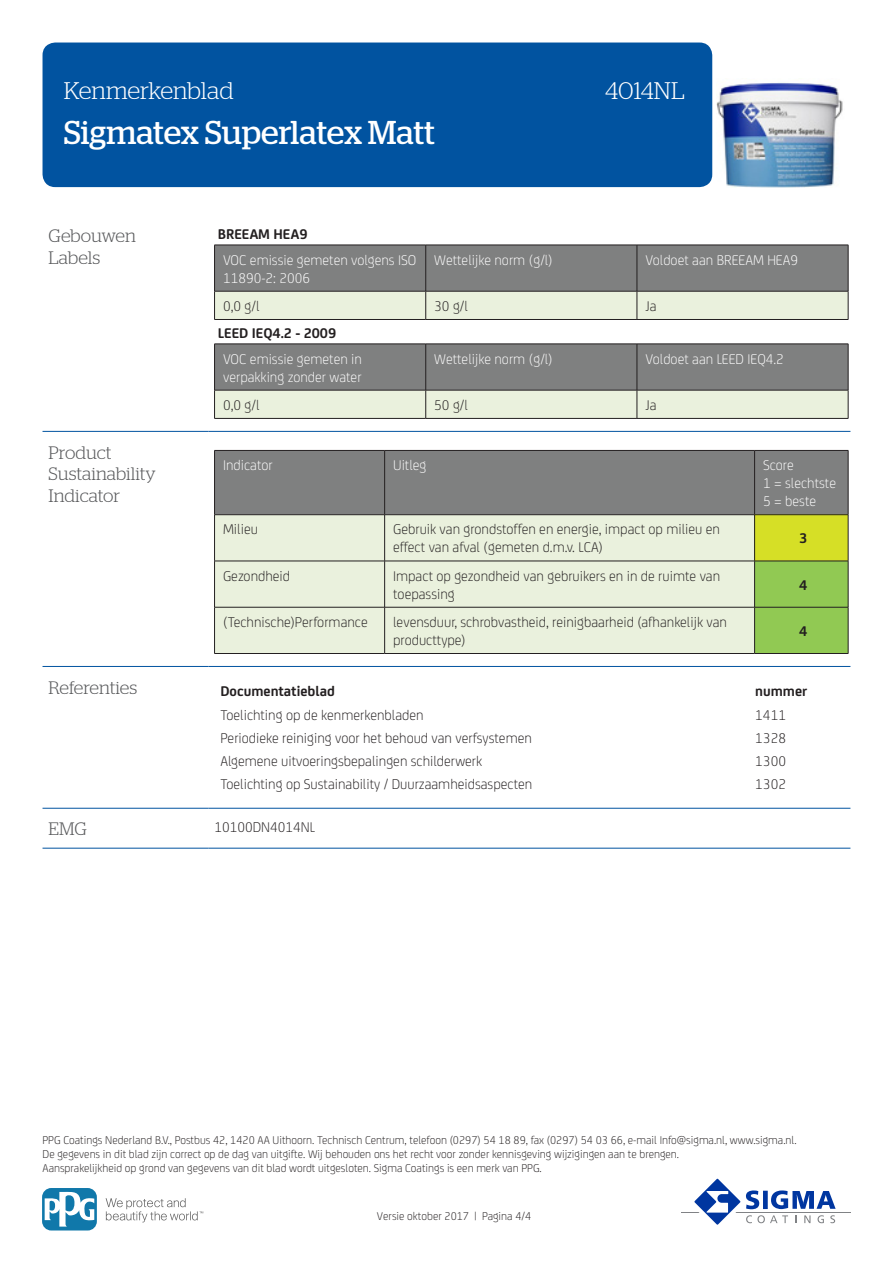
<style>
.page{position:relative;width:893px;height:1263px;background:#fff}
.page>*{position:absolute;margin:0;border:0;box-sizing:border-box;transform-origin:0 0}
.t1{font:33px "Stag";color:#fff}
.t2{font:300 24px "Stag";color:#fff}
.KOP{font:300 18px/21.6px "Stag";color:#57585a}
.BODY{font:300 15px/18px "FS Joey";color:#231f20}
.t3{font:300 15px/18px "FS Joey";color:#fff}
.BODY-2{font:700 15px "FS Joey";color:#231f20}
.BODY_CENTER{font:700 15px "FS Joey";color:#231f20}
.t4{font:300 12px/14.4px "FS Joey";color:#231f20}
</style>
<div class="page">
<div style="left:43px;top:43px;width:669px;height:144px;background:#0153a0;border-radius:13px"></div>
<hr style="left:681px;top:1211px;width:169px;height:1px;background:#808285">
<svg style="left:689px;top:1178px;width:147px;height:47px"></svg>
<svg style="left:106px;top:1198px;width:97px;height:24px"></svg>
<svg style="left:43px;top:1188px;width:54px;height:42px"></svg>
<svg style="left:45px;top:1191px;width:49px;height:35px"></svg>
<hr style="left:43px;top:431px;width:165px;height:1px;background:#0153a0">
<hr style="left:208px;top:431px;width:642px;height:1px;background:#0153a0">
<hr style="left:43px;top:666px;width:165px;height:1px;background:#0153a0">
<hr style="left:208px;top:666px;width:642px;height:1px;background:#0153a0">
<hr style="left:43px;top:808px;width:165px;height:1px;background:#0153a0">
<hr style="left:208px;top:808px;width:642px;height:1px;background:#0153a0">
<hr style="left:43px;top:848px;width:165px;height:1px;background:#0153a0">
<hr style="left:208px;top:848px;width:642px;height:1px;background:#0153a0">
<svg style="left:214px;top:245px;width:635px;height:74px;background:#a3a69f"></svg>
<hr style="left:214px;top:319px;width:212px;height:1px;background:#231f20">
<hr style="left:426px;top:319px;width:211px;height:1px;background:#231f20">
<hr style="left:637px;top:319px;width:211px;height:1px;background:#231f20">
<svg style="left:214px;top:344px;width:635px;height:74px;background:#a3a69f"></svg>
<hr style="left:214px;top:418px;width:212px;height:1px;background:#231f20">
<hr style="left:426px;top:418px;width:211px;height:1px;background:#231f20">
<hr style="left:637px;top:418px;width:211px;height:1px;background:#231f20">
<div style="left:215px;top:451px;width:633px;height:63px;background:#7f8080"></div>
<div style="left:215px;top:515px;width:539px;height:138px;background:#eaf1dd"></div>
<div style="left:755px;top:515px;width:93px;height:46px;background:#d6df26"></div>
<div style="left:755px;top:562px;width:93px;height:91px;background:#91c953"></div>
<hr style="left:214px;top:450px;width:171px;height:1px;background:#231f20">
<hr style="left:214px;top:451px;width:1px;height:63px;background:#231f20">
<hr style="left:385px;top:450px;width:370px;height:1px;background:#231f20">
<hr style="left:384px;top:451px;width:1px;height:63px;background:#231f20">
<hr style="left:755px;top:450px;width:93px;height:1px;background:#231f20">
<hr style="left:754px;top:451px;width:1px;height:63px;background:#231f20">
<hr style="left:848px;top:451px;width:1px;height:63px;background:#231f20">
<hr style="left:214px;top:514px;width:171px;height:1px;background:#231f20">
<hr style="left:214px;top:515px;width:1px;height:46px;background:#231f20">
<hr style="left:385px;top:514px;width:370px;height:1px;background:#231f20">
<hr style="left:384px;top:515px;width:1px;height:46px;background:#231f20">
<hr style="left:755px;top:514px;width:93px;height:1px;background:#231f20">
<hr style="left:754px;top:515px;width:1px;height:46px;background:#231f20">
<hr style="left:848px;top:515px;width:1px;height:46px;background:#231f20">
<hr style="left:214px;top:561px;width:171px;height:1px;background:#231f20">
<hr style="left:214px;top:561px;width:1px;height:46px;background:#231f20">
<hr style="left:385px;top:561px;width:370px;height:1px;background:#231f20">
<hr style="left:384px;top:561px;width:1px;height:46px;background:#231f20">
<hr style="left:755px;top:561px;width:93px;height:1px;background:#231f20">
<hr style="left:754px;top:561px;width:1px;height:46px;background:#231f20">
<hr style="left:848px;top:561px;width:1px;height:46px;background:#231f20">
<hr style="left:214px;top:607px;width:171px;height:1px;background:#231f20">
<hr style="left:214px;top:607px;width:1px;height:46px;background:#231f20">
<hr style="left:385px;top:607px;width:370px;height:1px;background:#231f20">
<hr style="left:384px;top:607px;width:1px;height:46px;background:#231f20">
<hr style="left:755px;top:607px;width:93px;height:1px;background:#231f20">
<hr style="left:754px;top:607px;width:1px;height:46px;background:#231f20">
<hr style="left:848px;top:607px;width:1px;height:46px;background:#231f20">
<hr style="left:214px;top:653px;width:171px;height:1px;background:#231f20">
<hr style="left:385px;top:653px;width:370px;height:1px;background:#231f20">
<hr style="left:755px;top:653px;width:93px;height:1px;background:#231f20">
<img style="left:716px;top:82px;width:127px;height:105px">
<h2 class="t2" style="left:64px;top:77px;width:171px">Kenmerkenblad</h2>
<h2 class="t2" style="left:605px;top:77px;width:81px">4014NL</h2>
<h1 class="t1" style="left:64px;top:114px;width:373px">Sigmatex Superlatex Matt</h1>
<p class="KOP" style="left:49px;top:225px;width:89px">Gebouwen<br>Labels</p>
<p class="BODY-2" style="left:218px;top:223px;width:91px">BREEAM HEA9</p>
<p class="t3" style="left:223px;top:250px;width:195px">VOC emissie gemeten volgens ISO<br>11890-2: 2006</p>
<p class="t3" style="left:434px;top:250px;width:120px">Wettelijke norm (g/l)</p>
<p class="t3" style="left:645px;top:250px;width:154px">Voldoet aan BREEAM HEA9</p>
<p class="BODY" style="left:223px;top:296px;width:38px">0,0 g/l</p>
<p class="BODY" style="left:434px;top:296px;width:35px">30 g/l</p>
<p class="BODY" style="left:645px;top:296px;width:13px">Ja</p>
<p class="BODY-2" style="left:218px;top:321px;width:120px">LEED IEQ4.2 - 2009</p>
<p class="t3" style="left:223px;top:349px;width:140px">VOC emissie gemeten in verpakking zonder water</p>
<p class="t3" style="left:434px;top:349px;width:120px">Wettelijke norm (g/l)</p>
<p class="t3" style="left:645px;top:349px;width:140px">Voldoet aan LEED IEQ4.2</p>
<p class="BODY" style="left:223px;top:395px;width:38px">0,0 g/l</p>
<p class="BODY" style="left:434px;top:395px;width:35px">50 g/l</p>
<p class="BODY" style="left:645px;top:395px;width:13px">Ja</p>
<p class="KOP" style="left:49px;top:441px;width:109px">Product<br>Sustainability<br>Indicator</p>
<p class="t3" style="left:223px;top:455px;width:51px">Indicator</p>
<p class="t3" style="left:393px;top:455px;width:35px">Uitleg</p>
<p class="t3" style="left:763px;top:455px;width:74px">Score<br>1 = slechtste<br>5 = beste</p>
<p class="BODY" style="left:223px;top:520px;width:36px">Milieu</p>
<p class="BODY" style="left:393px;top:520px;width:328px">Gebruik van grondstoffen en energie, impact op milieu en effect van afval (gemeten d.m.v. LCA)</p>
<p class="BODY_CENTER" style="left:799px;top:527px;width:10px">3</p>
<p class="BODY" style="left:223px;top:566px;width:69px">Gezondheid</p>
<p class="BODY" style="left:393px;top:566px;width:329px">Impact op gezondheid van gebruikers en in de ruimte van toepassing</p>
<p class="BODY_CENTER" style="left:799px;top:573px;width:10px">4</p>
<p class="BODY" style="left:223px;top:612px;width:146px">(Technische)Performance</p>
<p class="BODY" style="left:393px;top:612px;width:335px">levensduur, schrobvastheid, reinigbaarheid (afhankelijk van producttype)</p>
<p class="BODY_CENTER" style="left:799px;top:620px;width:10px">4</p>
<p class="KOP" style="left:49px;top:676px;width:90px">Referenties</p>
<p class="BODY-2" style="left:220px;top:680px;width:116px">Documentatieblad</p>
<p class="BODY-2" style="left:755px;top:680px;width:54px">nummer</p>
<p class="BODY" style="left:220px;top:705px;width:205px">Toelichting op de kenmerkenbladen</p>
<p class="BODY" style="left:755px;top:705px;width:32px">1411</p>
<p class="BODY" style="left:220px;top:728px;width:313px">Periodieke reiniging voor het behoud van verfsystemen</p>
<p class="BODY" style="left:755px;top:728px;width:32px">1328</p>
<p class="BODY" style="left:220px;top:751px;width:263px">Algemene uitvoeringsbepalingen schilderwerk</p>
<p class="BODY" style="left:755px;top:751px;width:32px">1300</p>
<p class="BODY" style="left:220px;top:774px;width:314px">Toelichting op Sustainability / Duurzaamheidsaspecten</p>
<p class="BODY" style="left:755px;top:774px;width:32px">1302</p>
<p class="KOP" style="left:49px;top:818px;width:40px">EMG</p>
<p class="BODY" style="left:214px;top:817px;width:102px">10100DN4014NL</p>
<p class="t4" style="left:43px;top:1132px;width:755px">PPG Coatings Nederland B.V., Postbus 42, 1420 AA Uithoorn. Technisch Centrum, telefoon (0297) 54 18 89, fax (0297) 54 03 66, e-mail Info@sigma.nl, www.sigma.nl.<br>De gegevens in dit blad zijn correct op de dag van uitgifte. Wij behouden ons het recht voor zonder kennisgeving wijzigingen aan te brengen.<br>Aansprakelijkheid op grond van gegevens van dit blad wordt uitgesloten. Sigma Coatings is een merk van PPG.</p>
<p class="t4" style="left:377px;top:1208px;width:156px">Versie oktober 2017 | Pagina 4/4</p>
</div>
